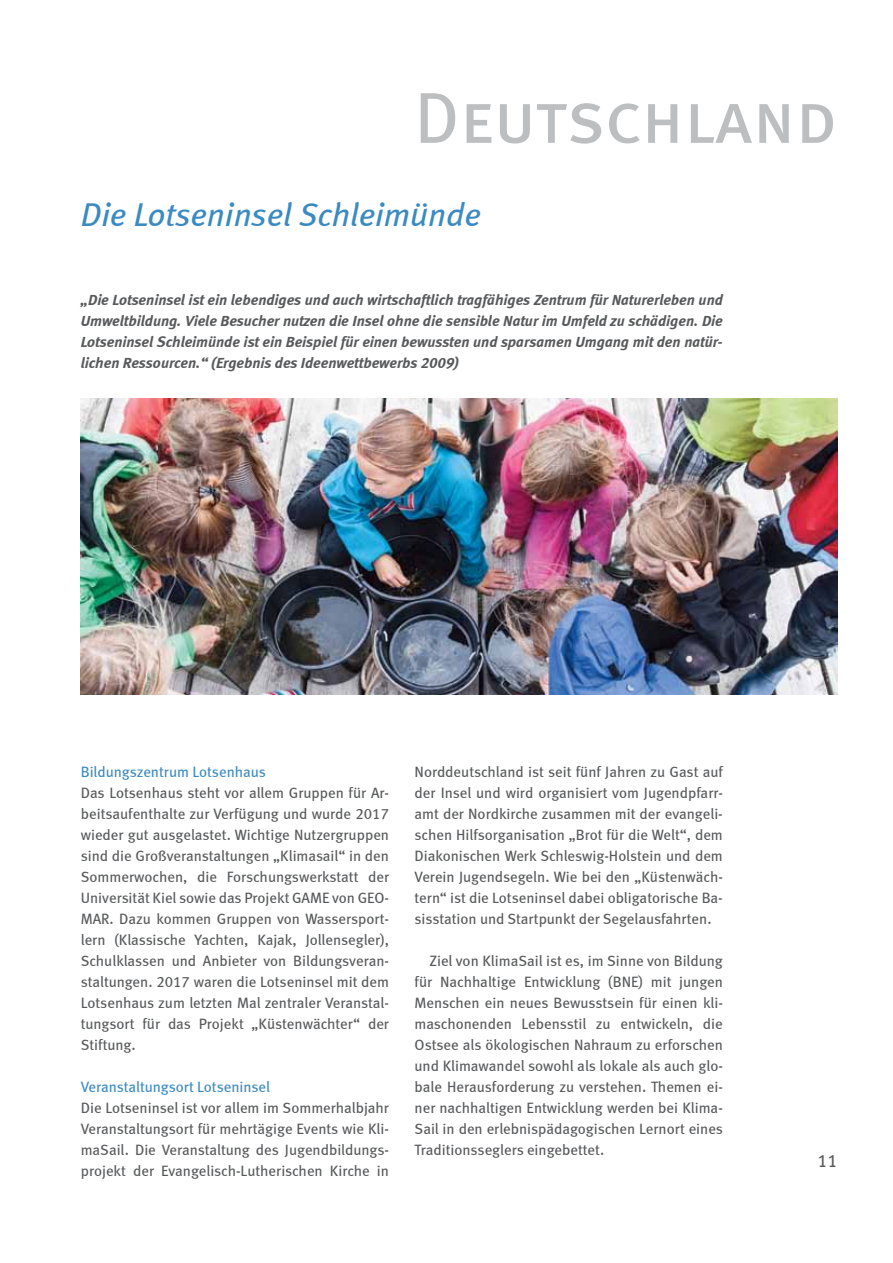
<style>
.page{position:relative;width:893px;height:1263px;background:#fff}
.page>*{position:absolute;margin:0;border:0;box-sizing:border-box;transform-origin:0 0}
.t1{font:72px "Meta Book LF Caps";color:#bcbec0}
.t2{font:italic 33px "Meta Book LF";color:#3b8ac2}
.t3{font:18px "Meta Book LF";color:#58595b}
.t4{font:15px/21px "Meta Book LF";color:#58595b;text-align:justify}
.t5{font:italic 15px/21px "Meta Bold LF";color:#58595b;text-align:justify}
.t6{font:15px "Meta Book LF";color:#3b8ac2}
</style>
<div class="page">
<img style="left:81px;top:399px;width:757px;height:295px">
<h1 class="t1" style="left:414px;top:76px;width:425px">Deutschland</h1>
<h2 class="t2" style="left:81px;top:195px;width:402px">Die Lotseninsel Schleimünde</h2>
<p class="t5" style="left:81px;top:289px;width:644px">„Die Lotseninsel ist ein lebendiges und auch wirtschaftlich tragfähiges Zentrum für Naturerleben und Umweltbildung. Viele Besucher nutzen die Insel ohne die sensible Natur im Umfeld zu schädigen. Die Lotseninsel Schleimünde ist ein Beispiel für einen bewussten und sparsamen Umgang mit den natür&shy;lichen Ressourcen.“ (Ergebnis des Ideenwettbewerbs 2009)</p>
<p class="t6" style="left:81px;top:763px;width:187px">Bildungszentrum Lotsenhaus</p>
<p class="t4" style="left:81px;top:782px;width:310px">Das Lotsenhaus steht vor allem Gruppen für Ar&shy;beitsaufenthalte zur Verfügung und wurde 2017 wieder gut ausgelastet. Wichtige Nutzergruppen sind die Großveranstaltungen „Klimasail“ in den Sommerwochen, die Forschungswerkstatt der Universität Kiel sowie das Projekt GAME von GEO-MAR. Dazu kommen Gruppen von Wassersport&shy;lern (Klassische Yachten, Kajak, Jollensegler), Schulklassen und Anbieter von Bildungsveran&shy;staltungen. 2017 waren die Lotseninsel mit dem Lotsenhaus zum letzten Mal zentraler Veranstal&shy;tungsort für das Projekt „Küstenwächter“ der Stiftung.</p>
<p class="t6" style="left:81px;top:1078px;width:191px">Veranstaltungsort Lotseninsel</p>
<p class="t4" style="left:81px;top:1097px;width:310px">Die Lotseninsel ist vor allem im Sommerhalbjahr Veranstaltungsort für mehrtägige Events wie Kli&shy;maSail. Die Veranstaltung des Jugendbildungs&shy;projekt der Evangelisch-Lutherischen Kirche in</p>
<p class="t4" style="left:415px;top:761px;width:310px">Norddeutschland ist seit fünf Jahren zu Gast auf der Insel und wird organisiert vom Jugendpfarr&shy;amt der Nordkirche zusammen mit der evangeli&shy;schen Hilfsorganisation „Brot für die Welt“, dem Diakonischen Werk Schleswig-Holstein und dem Verein Jugendsegeln. Wie bei den „Küstenwäch&shy;tern“ ist die Lotseninsel dabei obligatorische Ba&shy;sisstation und Startpunkt der Segelausfahrten.</p>
<p class="t4" style="left:415px;top:950px;width:310px;text-indent:15px">Ziel von KlimaSail ist es, im Sinne von Bildung für Nachhaltige Entwicklung (BNE) mit jungen Menschen ein neues Bewusstsein für einen kli&shy;maschonenden Lebensstil zu entwickeln, die Ostsee als ökologischen Nahraum zu erforschen und Klimawandel sowohl als lokale als auch glo&shy;bale Herausforderung zu verstehen. Themen ei&shy;ner nachhaltigen Entwicklung werden bei Klima-Sail in den erlebnispädagogischen Lernort eines Traditionsseglers eingebettet.</p>
<p class="t3" style="left:817px;top:1150px;width:22px">11</p>
</div>
